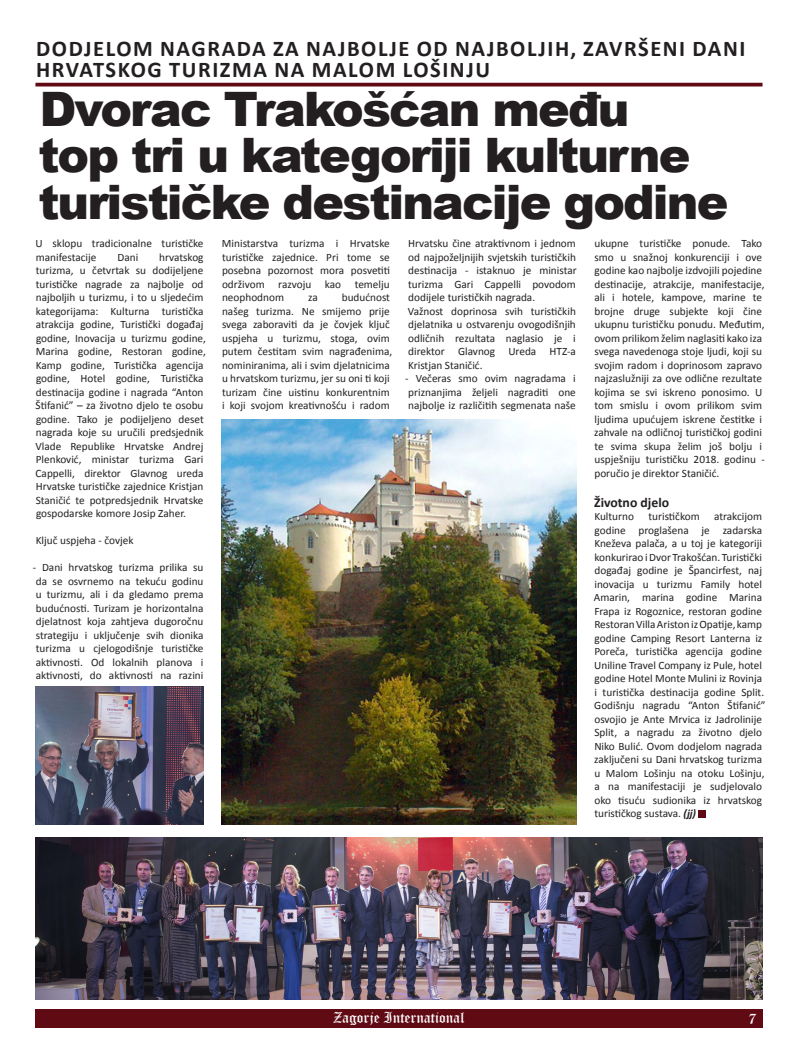
<style>
.page{position:relative;width:798px;height:1063px;background:#fff}
.page>*{position:absolute;margin:0;border:0;box-sizing:border-box;transform-origin:0 0}
.t1{font:900 47.5px/46.2px "Arial";letter-spacing:-.04em;color:#231f20}
.t2{font:700 22.5px/21.2px "Calibri";letter-spacing:.07em;color:#231f20}
.t3{font:15px "Old English Text";color:#fff}
.t4{font:700 13.75px "Calibri";color:#231f20}
.t5{font:11.25px/13.5px "Calibri";color:#231f20}
.s1{font-weight:700;font-style:italic}
</style>
<div class="page">
<div style="left:35px;top:1009px;width:727px;height:19px;background:#600a14"></div>
<hr style="left:35px;top:83px;width:727px;height:3px;background:#600a14">
<div style="left:697px;top:810px;width:7px;height:7px;background:#600a14"></div>
<img style="left:35px;top:686px;width:169px;height:138px">
<img style="left:221px;top:420px;width:355px;height:404px">
<img style="left:35px;top:838px;width:727px;height:161px">
<p class="t2" style="left:36px;top:38px;width:710px">DODJELOM NAGRADA ZA NAJBOLJE OD NAJBOLJIH, ZAVRŠENI DANI<br>HRVATSKOG TURIZMA NA MALOM LOŠINJU</p>
<p class="t1" style="left:38px;top:85px;width:691px">Dvorac Trakošćan među<br>top tri u kategoriji kulturne turističke destinacije godine</p>
<p class="t5" style="left:36px;top:237px;width:169px">U sklopu tradicionalne turističke manifestacije</p>
<p class="t5" style="left:408px;top:237px;width:170px;text-align:justify">Hrvatsku čine atraktivnom i jednom od najpoželjnijih svjetskih turističkih destinacija - istaknuo je ministar turizma Gari Cappelli povodom dodijele turističkih nagrada.</p>
<p class="t5" style="left:408px;top:304px;width:169px;text-align:justify">Važnost doprinosa svih turističkih djelatnika u ostvarenju ovogodišnjih odličnih rezultata naglasio je i direktor Glavnog Ureda HTZ-a Kristjan Staničić.</p>
<p class="t5" style="left:405px;top:372px;width:172px;text-align:justify">- Večeras smo ovim nagradama i priznanjima željeli nagraditi one najbolje iz različitih segmenata naše</p>
<p class="t5" style="left:594px;top:237px;width:172px">ukupne turističke ponude. Tako smo u snažnoj konkurenciji i ove godine kao najbolje izdvojili pojedine destinacije, atrakcije, manifestacije, ali i hotele, kampove, marine te brojne druge subjekte koji čine ukupnu turističku ponudu. Međutim, ovom prilikom želim naglasiti kako iza svega navedenoga stoje ljudi, koji su svojim radom i doprinosom zapravo najzaslužniji za ove odlične rezultate kojima se svi iskreno ponosimo. U tom smislu i ovom prilikom svim ljudima upućujem iskrene čestitke i zahvale na odličnoj turističkoj godini te svima skupa želim još bolju i uspješniju turističku 2018. godinu - poručio je direktor Staničić.</p>
<p class="t4" style="left:594px;top:493px;width:76px">Životno djelo</p>
<p class="t5" style="left:594px;top:510px;width:41px">Kulturno</p>
<p class="t5" style="left:648px;top:510px;width:53px">turističkom</p>
<p class="t5" style="left:222px;top:237px;width:169px;text-align:justify">Ministarstva turizma i Hrvatske turističke zajednice. Pri tome se posebna pozornost mora posvetiti održivom razvoju kao temelju neophodnom</p>
<p class="t5" style="left:35px;top:250px;width:172px;text-indent:124px">hrvatskog turizma, u četvrtak su dodijeljene turističke nagrade za najbolje od najboljih u turizmu, i to u sljedećim kategorijama: Kulturna turistička atrakcija godine, Turistički događaj godine, Inovacija u turizmu godine, Marina godine, Restoran godine, Kamp godine, Turistička agencija godine, Hotel godine, Turistička destinacija godine i nagrada “Anton Štifanić” – za životno djelo te osobu godine. Tako je podijeljeno deset nagrada koje su uručili predsjednik Vlade Republike Hrvatske Andrej Plenković, ministar turizma Gari Cappelli, direktor Glavnog ureda Hrvatske turističke zajednice Kristjan Staničić te potpredsjednik Hrvatske gospodarske komore Josip Zaher.</p>
<p class="t5" style="left:36px;top:534px;width:99px">Ključ uspjeha - čovjek</p>
<p class="t5" style="left:33px;top:561px;width:172px;text-align:justify">- Dani hrvatskog turizma prilika su da se osvrnemo na tekuću godinu u turizmu, ali i da gledamo prema budućnosti. Turizam je horizontalna djelatnost koja zahtjeva dugoročnu strategiju i uključenje svih dionika turizma u cjelogodišnje turističke aktivnosti. Od lokalnih planova i aktivnosti, do aktivnosti na razini</p>
<p class="t5" style="left:117px;top:250px;width:22px">Dani</p>
<p class="t5" style="left:222px;top:291px;width:172px;text-indent:120px">budućnost našeg turizma. Ne smijemo prije svega zaboraviti da je čovjek ključ uspjeha u turizmu, stoga, ovim putem čestitam svim nagrađenima, nominiranima, ali i svim djelatnicima u hrvatskom turizmu, jer su oni ti koji turizam čine uistinu konkurentnim i koji svojom kreativnošću i radom</p>
<p class="t5" style="left:308px;top:291px;width:11px">za</p>
<p class="t5" style="left:593px;top:510px;width:173px;text-indent:120px">atrakcijom godine proglašena je zadarska Kneževa palača, a u toj je kategoriji konkurirao i Dvor Trakošćan. Turistički događaj godine je Špancirfest, naj inovacija u turizmu Family hotel Amarin, marina godine Marina Frapa iz Rogoznice, restoran godine Restoran Villa Ariston iz Opatije, kamp godine Camping Resort Lanterna iz Poreča, turistička agencija godine Uniline Travel Company iz Pule, hotel godine Hotel Monte Mulini iz Rovinja i turistička destinacija godine Split.<br>Godišnju nagradu “Anton Štifanić” osvojio je Ante Mrvica iz Jadrolinije Split, a nagradu za životno djelo Niko Bulić. Ovom dodjelom nagrada zaključeni su Dani hrvatskog turizma u Malom Lošinju na otoku Lošinju, a na manifestaciji je sudjelovalo oko tisuću sudionika iz hrvatskog turističkog sustava. <span class="s1">(jj)</span></p>
<h3 class="t3" style="left:333px;top:1008px;width:133px">Zagorje International</h3>
<h3 class="t3" style="left:748px;top:1009px;width:9px">7</h3>
</div>
